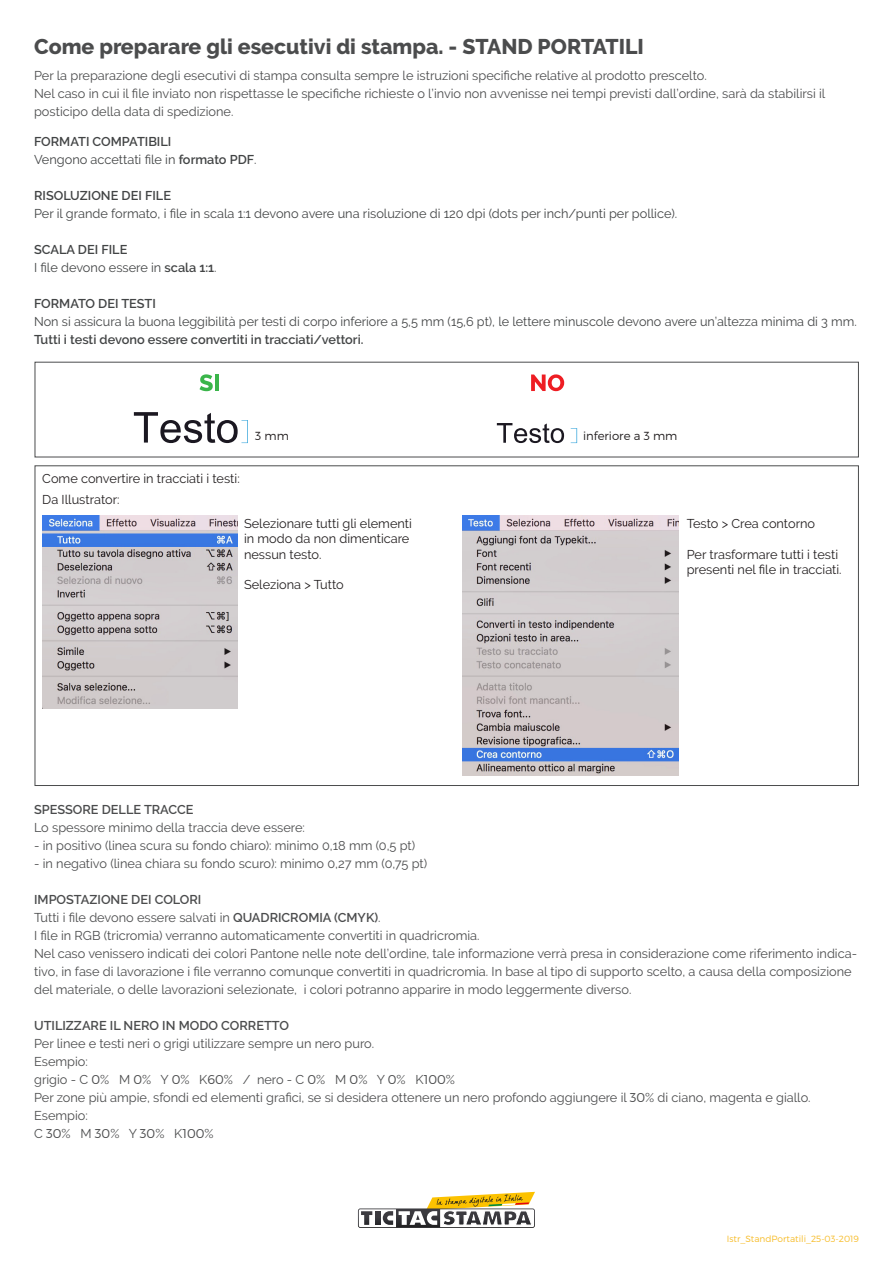
<style>
.page{position:relative;width:893px;height:1263px;background:#fff}
.page>*{position:absolute;margin:0;border:0;box-sizing:border-box;transform-origin:0 0}
.t1{font:800 21.3px "Raleway";color:#4b4c4d}
.t2{font:12.75px/18px "Raleway";color:#4b4c4d}
.t3{font:12.75px "Raleway";color:#424445}
.t4{font:12.75px/15.3px "Raleway";color:#231f20}
.t5{font:600 12.75px "Raleway";color:#424445}
.t6{font:600 12.75px "Raleway";color:#4b4c4d}
.t7{font:300 12.75px "Montserrat";color:#4b4c4d}
.t8{font:300 11.7px "Montserrat";color:#231f20}
.t9{font:300 9px "Montserrat";color:#f7bc28}
.s1{font-weight:600}
.s2{font-family:"Montserrat";font-weight:300}
.s3{font-family:"Raleway";font-weight:400}
</style>
<div class="page">
<svg style="left:358px;top:1192px;width:177px;height:36px"></svg>
<div style="left:35px;top:362px;width:824px;height:95px;border:1px solid #4b4c4d"></div>
<svg style="left:497px;top:423px;width:67px;height:20px"></svg>
<svg style="left:199px;top:374px;width:14px;height:17px"></svg>
<hr style="left:215px;top:374px;width:4px;height:17px;background:#3ab54a">
<svg style="left:531px;top:374px;width:33px;height:17px"></svg>
<svg style="left:571px;top:428px;width:6px;height:15px"></svg>
<svg style="left:134px;top:412px;width:114px;height:31px"></svg>
<img style="left:42px;top:515px;width:196px;height:194px">
<img style="left:463px;top:515px;width:216px;height:260px">
<p class="t1" style="left:34px;top:34px;width:611px">Come preparare gli esecutivi di stampa. - STAND PORTATILI</p>
<p class="t2" style="left:34px;top:66px;width:674px">Per la preparazione degli esecutivi di stampa consulta sempre le istruzioni specifiche relative al prodotto prescelto.</p>
<p class="t2" style="left:34px;top:84px;width:793px">Nel caso in cui il file inviato non rispettasse le specifiche richieste o l’invio non avvenisse nei tempi previsti dall’ordine, sarà da stabilirsi il posticipo della data di spedizione.</p>
<p class="t5" style="left:34px;top:134px;width:139px">FORMATI COMPATIBILI</p>
<p class="t3" style="left:34px;top:152px;width:224px">Vengono accettati file in <span class="s1">formato PDF</span>.</p>
<p class="t5" style="left:34px;top:188px;width:138px">RISOLUZIONE DEI FILE</p>
<p class="t3" style="left:34px;top:206px;width:644px">Per il grande formato, i file in scala 1:1 devono avere una risoluzione di 120 dpi (dots per inch/punti per pollice).</p>
<p class="t5" style="left:34px;top:242px;width:95px">SCALA DEI FILE</p>
<p class="t3" style="left:34px;top:260px;width:184px">I file devono essere in <span class="s1">scala 1:1</span>.</p>
<p class="t5" style="left:34px;top:296px;width:123px">FORMATO DEI TESTI</p>
<p class="t3" style="left:34px;top:314px;width:824px">Non si assicura la buona leggibilità per testi di corpo inferiore a 5,5 mm (15,6 pt), le lettere minuscole devono avere un’altezza minima di 3 mm.</p>
<p class="t5" style="left:34px;top:332px;width:331px">Tutti i testi devono essere convertiti in tracciati/vettori.</p>
<p class="t8" style="left:255px;top:429px;width:35px">3 mm</p>
<p class="t8" style="left:583px;top:429px;width:96px">inferiore a 3 mm</p>
<p class="t4" style="left:42px;top:471px;width:199px">Come convertire in tracciati i testi:</p>
<p class="t4" style="left:42px;top:492px;width:79px">Da Illustrator:</p>
<p class="t4" style="left:244px;top:516px;width:169px">Selezionare tutti gli elementi in modo da non dimenticare nessun testo.</p>
<p class="t4" style="left:244px;top:577px;width:101px">Seleziona &gt; Tutto</p>
<p class="t4" style="left:687px;top:516px;width:130px">Testo &gt; Crea contorno</p>
<p class="t4" style="left:687px;top:546px;width:156px">Per trasformare tutti i testi presenti nel file in tracciati.</p>
<p class="t6" style="left:34px;top:802px;width:161px">SPESSORE DELLE TRACCE</p>
<p class="t2" style="left:34px;top:818px;width:272px">Lo spessore minimo della traccia deve essere:</p>
<p class="t2" style="left:34px;top:836px;width:383px">- in positivo (linea scura su fondo chiaro): minimo 0,18 mm (0,5 pt)</p>
<p class="t2" style="left:34px;top:854px;width:395px">- in negativo (linea chiara su fondo scuro): minimo 0,27 mm (0,75 pt)</p>
<p class="t6" style="left:34px;top:892px;width:169px">IMPOSTAZIONE DEI COLORI</p>
<p class="t2" style="left:34px;top:908px;width:348px">Tutti i file devono essere salvati in <span class="s1">QUADRICROMIA (CMYK)</span>.</p>
<p class="t2" style="left:34px;top:926px;width:447px">I file in RGB (tricromia) verranno automaticamente convertiti in quadricromia.</p>
<p class="t2" style="left:34px;top:944px;width:824px">Nel caso venissero indicati dei colori Pantone nelle note dell’ordine, tale informazione verrà presa in considerazione come riferimento indica&shy;tivo, in fase di lavorazione i file verranno comunque convertiti in quadricromia. In base al tipo di supporto scelto, a causa della composizione del materiale, o delle lavorazioni selezionate, i colori potranno apparire in modo leggermente diverso.</p>
<p class="t6" style="left:34px;top:1018px;width:256px">UTILIZZARE IL NERO IN MODO CORRETTO</p>
<p class="t2" style="left:34px;top:1034px;width:342px">Per linee e testi neri o grigi utilizzare sempre un nero puro.</p>
<p class="t2" style="left:34px;top:1052px;width:55px">Esempio:</p>
<p class="t2" style="left:34px;top:1070px;width:422px">grigio - C <span class="s2">0</span>% M <span class="s2">0</span>% Y <span class="s2">0</span>% K<span class="s2">60</span>% / nero - C <span class="s2">0</span>% M <span class="s2">0</span>% Y <span class="s2">0</span>% K<span class="s2">100</span>%</p>
<p class="t2" style="left:34px;top:1088px;width:778px">Per zone più ampie, sfondi ed elementi grafici, se si desidera ottenere un nero profondo aggiungere il <span class="s2">30</span>% di ciano, magenta e giallo.</p>
<p class="t2" style="left:34px;top:1106px;width:55px">Esempio:</p>
<p class="t7" style="left:34px;top:1126px;width:181px"><span class="s3">C</span> 30<span class="s3">% M</span> 30<span class="s3">% Y</span> 30<span class="s3">% K</span>100<span class="s3">%</span></p>
<p class="t9" style="left:727px;top:1233px;width:134px">Istr_StandPortatili_25-03-2019</p>
</div>
